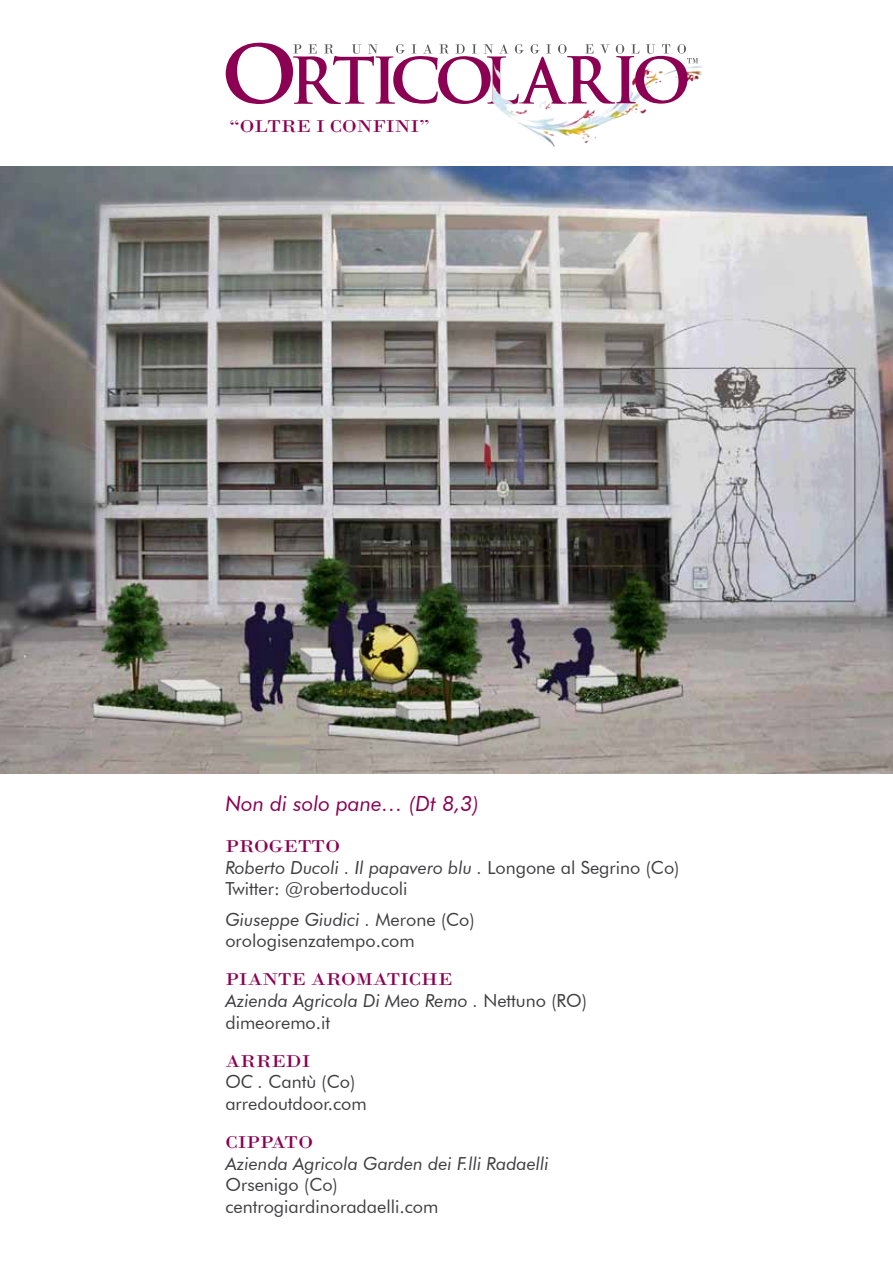
<style>
.page{position:relative;width:893px;height:1263px;background:#fff}
.page>*{position:absolute;margin:0;border:0;box-sizing:border-box;transform-origin:0 0}
.t1{font:italic 21px "Futura BT";color:#8b0052}
.t2{font:18px/21.6px "Futura BT";color:#3e3d40}
.t3{font:italic 18px/21.6px "Futura BT";color:#3e3d40}
.t4{font:18px "Bodoni";color:#8b0052;scale:1.15 1}
.s1{font-style:italic}
.s2{font-style:normal}
</style>
<div class="page">
<img style="left:0;top:167px;width:893px;height:607px">
<img style="left:495px;top:66px;width:207px;height:81px">
<svg style="left:225px;top:43px;width:473px;height:61px"></svg>
<p class="t4" style="left:230px;top:116px;width:175px">“OLTRE I CONFINI”</p>
<p class="t1" style="left:225px;top:790px;width:255px">Non di solo pane… (Dt 8,3)</p>
<p class="t4" style="left:225px;top:835px;width:101px">PROGETTO</p>
<p class="t2" style="left:225px;top:856px;width:456px"><span class="s1">Roberto Ducoli . Il papavero blu .</span> Longone al Segrino (Co)<br>Twitter: @robertoducoli</p>
<p class="t2" style="left:225px;top:908px;width:251px"><span class="s1">Giuseppe Giudici .</span> Merone (Co) orologisenzatempo.com</p>
<p class="t4" style="left:225px;top:969px;width:199px">PIANTE AROMATICHE</p>
<p class="t3" style="left:225px;top:990px;width:363px">Azienda Agricola Di Meo Remo . <span class="s2">Nettuno (RO) dimeoremo.it</span></p>
<p class="t4" style="left:225px;top:1050px;width:76px">ARREDI</p>
<p class="t2" style="left:225px;top:1071px;width:143px"><span class="s1">OC .</span> Cantù (Co) arredoutdoor.com</p>
<p class="t4" style="left:225px;top:1131px;width:78px">CIPPATO</p>
<p class="t3" style="left:225px;top:1152px;width:325px">Azienda Agricola Garden dei F.lli Radaelli</p>
<p class="t2" style="left:225px;top:1174px;width:215px">Orsenigo (Co) centrogiardinoradaelli.com</p>
</div>
